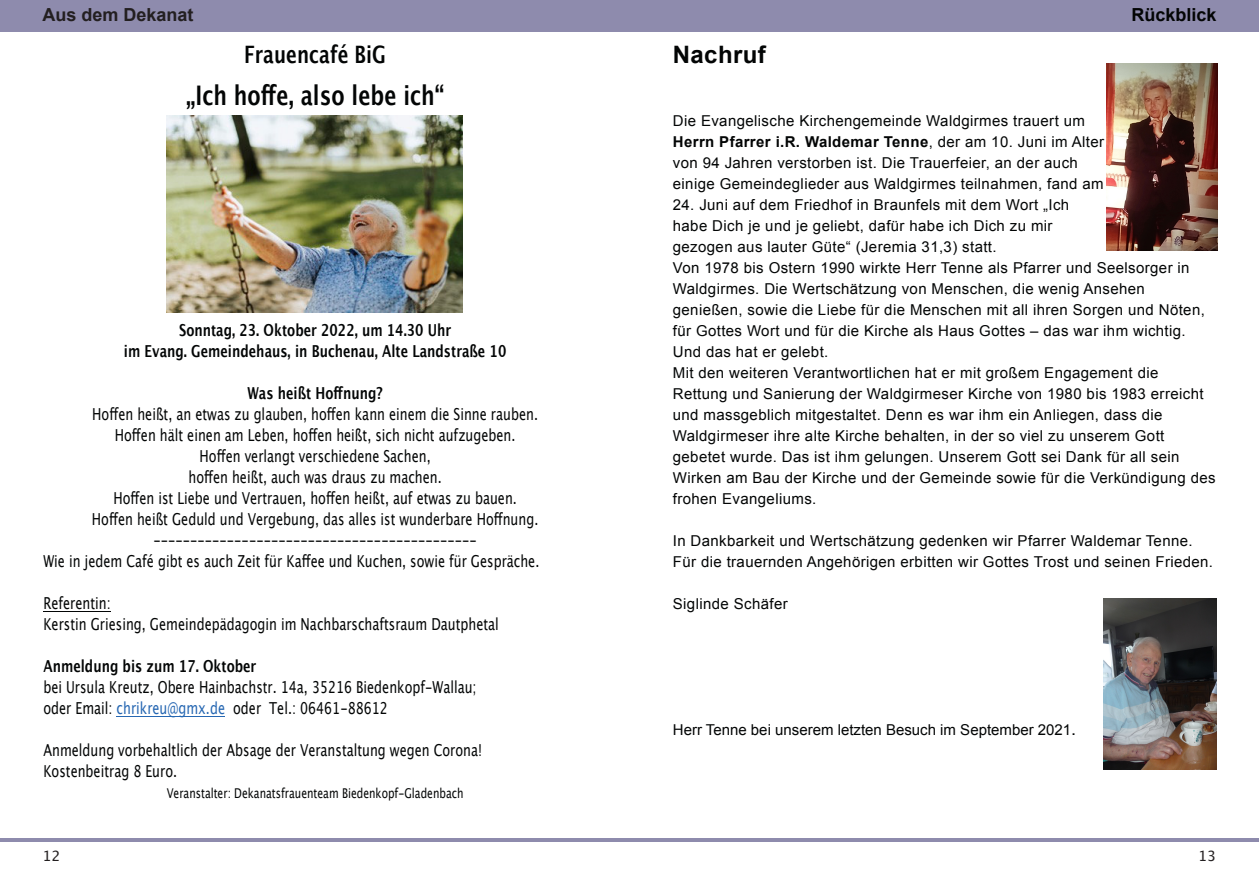
<style>
.page{position:relative;width:1259px;height:893px;background:#fff}
.page>*{position:absolute;margin:0;border:0;box-sizing:border-box;transform-origin:0 0}
.t1{font:700 27px "Lucida Grande";color:#030505;scale:.77 1}
.t2{font:700 24px "Lucida Grande";color:#030505;scale:.77 1}
.t3{font:700 24px "Arial";letter-spacing:.015em;color:#030505}
.t4{font:700 18px "Arial";color:#231f20}
.t5{font:700 18px "Arial";color:#030505}
.t6{font:16.5px/21px "Lucida Grande";color:#030505;scale:.77 1}
.t7{font:700 16.5px/21px "Lucida Grande";color:#030505;text-align:center;scale:.77 1}
.t8{font:15px/21px "Arial";letter-spacing:.025em;color:#030505}
.t9{font:15px "Arial";color:#030505}
.t10{font:14.25px "Lucida Grande";color:#231f20}
.t11{font:13.5px "Lucida Grande";color:#030505;scale:.77 1}
.s1{color:#2667b2}
.s2{font-weight:700}
.s3{font-size:18px}
</style>
<div class="page">
<div style="left:0;top:0;width:1259px;height:32px;background:#8e8bad"></div>
<hr style="left:0;top:838px;width:1259px;height:3px;background:#8e8bad">
<img style="left:1106px;top:64px;width:111px;height:187px">
<img style="left:1103px;top:599px;width:113px;height:170px">
<hr style="left:43px;top:611px;width:68px;height:1px;background:#030505">
<hr style="left:117px;top:716px;width:108px;height:1px;background:#2667b2">
<img style="left:167px;top:115px;width:296px;height:198px">
<p class="t4" style="left:43px;top:8px;width:153px">Aus dem Dekanat</p>
<p class="t5" style="left:1131px;top:8px;width:87px">Rückblick</p>
<h2 class="t3" style="left:673px;top:46px;width:94px">Nachruf</h2>
<h2 class="t2" style="left:244px;top:44px;width:185px">Frauencafé BiG</h2>
<h1 class="t1" style="left:186px;top:84px;width:337px">„Ich hoffe, also lebe ich“</h1>
<p class="t7" style="left:124px;top:321px;width:498px">Sonntag, 23. Oktober 2022, um 14.30 Uhr<br>im Evang. Gemeindehaus, in Buchenau, Alte Landstraße 10</p>
<p class="t7" style="left:247px;top:384px;width:177px">Was heißt Hoffnung?</p>
<p class="t6" style="left:92px;top:405px;width:580px">Hoffen heißt, an etwas zu glauben, hoffen kann einem die Sinne rauben.</p>
<p class="t6" style="left:115px;top:426px;width:522px">Hoffen hält einen am Leben, hoffen heißt, sich nicht aufzugeben.</p>
<p class="t6" style="left:200px;top:447px;width:301px">Hoffen verlangt verschiedene Sachen,</p>
<p class="t6" style="left:188px;top:468px;width:330px">hoffen heißt, auch was draus zu machen.</p>
<p class="t6" style="left:113px;top:489px;width:525px">Hoffen ist Liebe und Vertrauen, hoffen heißt, auf etwas zu bauen.</p>
<p class="t6" style="left:92px;top:510px;width:581px">Hoffen heißt Geduld und Vergebung, das alles ist wunderbare Hoffnung.</p>
<p class="t6" style="left:153px;top:531px;width:421px">--------------------------------------------</p>
<p class="t6" style="left:43px;top:552px;width:645px">Wie in jedem Café gibt es auch Zeit für Kaffee und Kuchen, sowie für Gespräche.</p>
<p class="t6" style="left:43px;top:594px;width:593px">Referentin:<br>Kerstin Griesing, Gemeindepädagogin im Nachbarschaftsraum Dautphetal</p>
<p class="t7" style="left:43px;top:657px;width:278px">Anmeldung bis zum 17. Oktober</p>
<p class="t6" style="left:43px;top:678px;width:564px">bei Ursula Kreutz, Obere Hainbachstr. 14a, 35216 Biedenkopf-Wallau; oder Email: <span class="s1">chrikreu@gmx.de</span> oder Tel.: 06461-88612</p>
<p class="t6" style="left:43px;top:741px;width:571px">Anmeldung vorbehaltlich der Absage der Veranstaltung wegen Corona!<br>Kostenbeitrag 8 Euro.</p>
<p class="t11" style="left:167px;top:787px;width:387px">Veranstalter: Dekanatsfrauenteam Biedenkopf-Gladenbach</p>
<p class="t8" style="left:673px;top:112px;width:433px">Die Evangelische Kirchengemeinde Waldgirmes trauert um <span class="s2">Herrn Pfarrer i.R. Waldemar Tenne</span>, der am 10. Juni im Alter von 94 Jahren verstorben ist. Die Trauerfeier, an der auch einige Gemeindeglieder aus Waldgirmes teilnahmen, fand am</p>
<p class="t8" style="left:673px;top:196px;width:544px">24. Juni auf dem Friedhof in Braunfels mit dem Wort „Ich<br>habe Dich je und je geliebt, dafür habe ich Dich zu mir<br>gezogen aus lauter Güte“ (Jeremia 31,3) statt.<br>Von 1978 bis Ostern 1990 wirkte Herr Tenne als Pfarrer und Seelsorger in Waldgirmes. Die Wertschätzung von Menschen, die wenig Ansehen genießen, sowie die Liebe für die Menschen mit all ihren Sorgen und Nöten, für Gottes Wort und für die Kirche als Haus Gottes – das war ihm wichtig.<br>Und das hat er gelebt.<br>Mit den weiteren Verantwortlichen hat er mit großem Engagement die Rettung und Sanierung der Waldgirmeser Kirche von 1980 bis 1983 erreicht und massgeblich mitgestaltet. Denn es war ihm ein Anliegen, dass die Waldgirmeser ihre alte Kirche behalten, in der so viel zu unserem Gott gebetet wurde. Das ist ihm gelungen. Unserem Gott sei Dank für all sein Wirken am Bau der Kirche und der Gemeinde sowie für die Verkündigung des frohen Evangeliums.</p>
<p class="t8" style="left:673px;top:532px;width:542px">In Dankbarkeit und Wertschätzung gedenken wir Pfarrer Waldemar Tenne.<br>Für die trauernden Angehörigen erbitten wir Gottes Trost und seinen Frieden.</p>
<p class="t8" style="left:673px;top:595px;width:116px">Siglinde Schäfer</p>
<p class="t9" style="left:673px;top:724px;width:405px">Herr Tenne bei unserem letzten Besuch im September 2021<span class="s3">.</span></p>
<p class="t10" style="left:43px;top:850px;width:20px">12</p>
<p class="t10" style="left:1198px;top:850px;width:20px">13</p>
</div>
